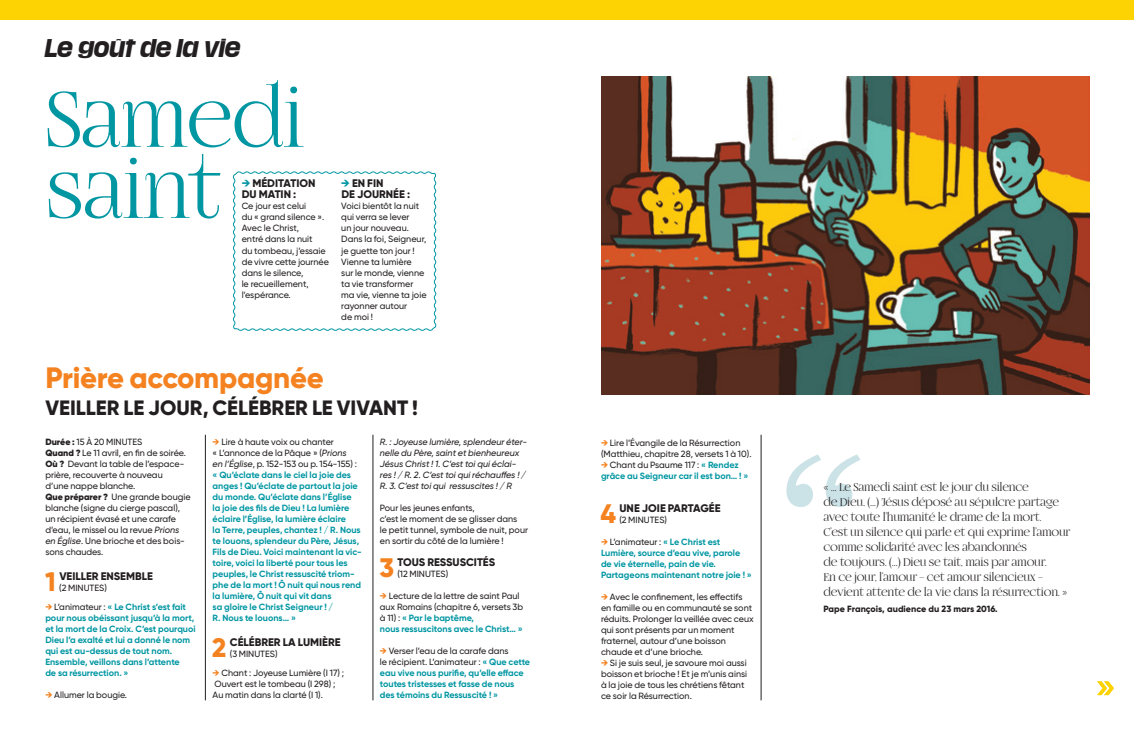
<style>
.page{position:relative;width:1134px;height:738px;background:#fff}
.page>*{position:absolute;margin:0;border:0;box-sizing:border-box;transform-origin:0 0}
.t1{font:91.4px/71px "Fogtwo No 5";letter-spacing:-.02em;color:#0096a2}
.t2{font:800 29.4px "Gilroy";letter-spacing:-.01em;color:#f58220}
.t3{font:800 26.7px "Gilroy";color:#f58220}
.t4{font:italic 700 22px "Media Sans";letter-spacing:.02em;color:#231f20}
.t5{font:800 20.7px "Gilroy";color:#231f20}
.t6{font:13px/15px "Fogtwo No 5";letter-spacing:-.02em;color:#231f20}
.t7{font:800 11px/11px "Gilroy";color:#231f20}
.t8{font:500 9px/11px "Gilroy";color:#231f20}
.t9{font:700 9px/11px "Gilroy";color:#0096a2}
.t10{font:italic 500 9px/11px "Gilroy";color:#231f20}
.t11{font:800 9px "Gilroy";color:#231f20}
.s1{color:#0096a2}
.s2{font-weight:900}
.s3{font-style:italic}
.s4{font-weight:800;color:#f58220}
.s5{font-weight:500;color:#231f20}
.s6{font-weight:500;font-style:italic;color:#231f20}
.s7{font-weight:700;color:#0096a2}
</style>
<div class="page">
<div style="left:0;top:0;width:1134px;height:20px;background:#fed304"></div>
<svg style="left:1097px;top:681px;width:17px;height:13px"></svg>
<svg style="left:786px;top:454px;width:74px;height:52px"></svg>
<svg style="left:233px;top:171px;width:204px;height:160px"></svg>
<img style="left:602px;top:76px;width:487px;height:317px">
<hr style="left:761px;top:434px;width:1px;height:265px;background:#231f20">
<hr style="left:373px;top:434px;width:1px;height:265px;background:#231f20">
<hr style="left:205px;top:434px;width:1px;height:265px;background:#231f20">
<h3 class="t4" style="left:45px;top:35px;width:196px">Le goût de la vie</h3>
<h1 class="t1" style="left:45px;top:86px;width:261px">Samedi saint</h1>
<p class="t7" style="left:242px;top:178px;width:75px"><span class="s1">→</span> MÉDITATION<br>DU MATIN :</p>
<p class="t8" style="left:242px;top:200px;width:89px">Ce jour est celui<br>du « grand silence ».<br>Avec le Christ,<br>entré dans la nuit<br>du tombeau, j’essaie de vivre cette journée dans le silence,<br>le recueillement, l’espérance.</p>
<p class="t7" style="left:341px;top:178px;width:70px"><span class="s1">→</span> EN FIN<br>DE JOURNÉE :</p>
<p class="t8" style="left:341px;top:200px;width:87px">Voici bientôt la nuit qui verra se lever<br>un jour nouveau.<br>Dans la foi, Seigneur, je guette ton jour !<br>Vienne ta lumière<br>sur le monde, vienne ta vie transformer ma vie, vienne ta joie rayonner autour<br>de moi !</p>
<h2 class="t2" style="left:45px;top:359px;width:280px">PRIÈRE ACCOMPAGNÉE</h2>
<h3 class="t5" style="left:45px;top:394px;width:374px">VEILLER LE JOUR, CÉLÉBRER LE VIVANT !</h3>
<p class="t8" style="left:45px;top:435px;width:67px"><span class="s2">Durée :</span> 15 À 20 MINUT</p>
<p class="t10" style="left:380px;top:435px;width:149px">R. : Joyeuse lumière, splendeur éter&shy;nelle du Père, saint et bienheureux Jésus Christ ! 1. C’est toi qui éclai&shy;res ! / R. 2. C’est toi qui réchauffes ! / R. 3. C’est toi qui ressuscites ! / R</p>
<p class="t8" style="left:380px;top:501px;width:150px">Pour les jeunes enfants,<br>c’est le moment de se glisser dans<br>le petit tunnel, symbole de nuit, pour en sortir du côté de la lumière !</p>
<h3 class="t3" style="left:379px;top:550px;width:16px">3</h3>
<p class="t7" style="left:398px;top:556px;width:99px">TOUS RESSUSCITÉS</p>
<p class="t8" style="left:45px;top:435px;width:147px;text-indent:87px">ES<br><span class="s2">Quand ?</span> Le 11 avril, en fin de soirée.<br><span class="s2">Où ?</span> Devant la table de l’espace&shy;prière, recouverte à nouveau<br>d’une nappe blanche.<br><span class="s2">Que préparer ?</span> Une grande bougie blanche (signe du cierge pascal), un récipient évasé et une carafe d’eau, le missel ou la revue <span class="s3">Prions en Église</span>. Une brioche et des bois&shy;sons chaudes.</p>
<h3 class="t3" style="left:45px;top:564px;width:12px">1</h3>
<p class="t7" style="left:59px;top:570px;width:89px">VEILLER ENSEM BLE</p>
<p class="t9" style="left:213px;top:435px;width:151px"><span class="s4">→</span> <span class="s5">Lire à haute voix ou chanter<br>« L’annonce de la Pâque » (</span><span class="s6">Prions<br>en l’Église</span><span class="s5">, p. 152-153 ou p. 154-155) : </span>« Qu’éclate dans le ciel la joie des anges ! Qu’éclate de partout la joie du monde. Qu’éclate dans l’Église<br>la joie des fils de Dieu ! La lumière éclaire l’Église, la lumière éclaire<br>la Terre, peuples, chantez ! / R. Nous te louons, splendeur du Père, Jésus, Fils de Dieu. Voici maintenant la vic&shy;toire, voici la liberté pour tous les peuples, le Christ ressuscité triom&shy;phe de la mort ! Ô nuit qui nous rend la lumière, Ô nuit qui vit dans<br>sa gloire le Christ Seigneur ! /<br>R. Nous te louons… »</p>
<h3 class="t3" style="left:212px;top:630px;width:16px">2</h3>
<p class="t7" style="left:230px;top:636px;width:111px">CÉLÉBRER LA LUMIÈRE</p>
<p class="t8" style="left:397px;top:567px;width:52px">(12 minutes)</p>
<p class="t8" style="left:380px;top:589px;width:145px"><span class="s4">→</span> Lecture de la lettre de saint Paul aux Romains (chapitre 6, versets 3b à 11) : <span class="s7">« Par le baptême,<br>nous ressuscitons avec le Christ… »</span></p>
<p class="t9" style="left:380px;top:644px;width:152px"><span class="s4">→</span> <span class="s5">Verser l’eau de la carafe dans<br>le récipient. L’animateur :</span> « Que cette eau vive nous purifie, qu’elle efface toutes tristesses et fasse de nous des témoins du Ressuscité ! »</p>
<p class="t8" style="left:59px;top:582px;width:49px">(2 minutes)</p>
<p class="t9" style="left:45px;top:600px;width:152px"><span class="s4">→</span> <span class="s5">L’animateur :</span> « Le Christ s’est fait pour nous obéissant jusqu’à la mort, et la mort de la Croix. C’est pourquoi<br>Dieu l’a exalté et lui a donné le nom qui est au-dessus de tout nom.<br>Ensemble, veillons dans l’attente<br>de sa résurrection. »</p>
<p class="t8" style="left:45px;top:688px;width:83px"><span class="s4">→</span> Allumer la bougie.</p>
<p class="t8" style="left:230px;top:647px;width:49px">(3 minutes)</p>
<p class="t8" style="left:213px;top:666px;width:133px"><span class="s4">→</span> Chant : Joyeuse Lumière (I 17) ;<br>Ouvert est le tombeau (I 298) ;<br>Au matin dans la clarté (I 1).</p>
<p class="t8" style="left:601px;top:436px;width:152px"><span class="s4">→</span> Lire l’Évangile de la Résurrection (Matthieu, chapitre 28, versets 1 à 10).</p>
<p class="t9" style="left:601px;top:458px;width:149px"><span class="s4">→</span> <span class="s5">Chant du Psaume 117 :</span> « Rendez grâce au Seigneur car il est bon… ! »</p>
<h3 class="t3" style="left:600px;top:496px;width:17px">4</h3>
<p class="t7" style="left:619px;top:502px;width:102px">UNE JOIE PARTAGÉE</p>
<p class="t8" style="left:619px;top:513px;width:49px">(2 minutes)</p>
<p class="t9" style="left:601px;top:535px;width:152px"><span class="s4">→</span> <span class="s5">L’animateur :</span> « Le Christ est<br>Lumière, source d’eau vive, parole de vie éternelle, pain de vie.<br>Partageons maintenant notre joie ! »</p>
<p class="t8" style="left:601px;top:590px;width:154px"><span class="s4">→</span> Avec le confinement, les effectifs en famille ou en communauté se sont réduits. Prolonger la veillée avec ceux qui sont présents par un moment fraternel, autour d’une boisson chaude et d’une brioche.</p>
<p class="t8" style="left:601px;top:656px;width:148px"><span class="s4">→</span> Si je suis seul, je savoure moi aussi boisson et brioche ! Et je m’unis ainsi à la joie de tous les chrétiens fêtant ce soir la Résurrection.</p>
<p class="t6" style="left:823px;top:479px;width:248px">« … Le Samedi saint est le jour du silence<br>de Dieu. (…) Jésus déposé au sépulcre partage avec toute l’humanité le drame de la mort.<br>C’est un silence qui parle et qui exprime l’amour comme solidarité avec les abandonnés<br>de toujours. (…) Dieu se tait, mais par amour.<br>En ce jour, l’amour – cet amour silencieux – devient attente de la vie dans la résurrection. »</p>
<p class="t11" style="left:823px;top:602px;width:176px">PAPE FRANÇOIS, AUDIENCE DU 23 MARS 2016.</p>
</div>
